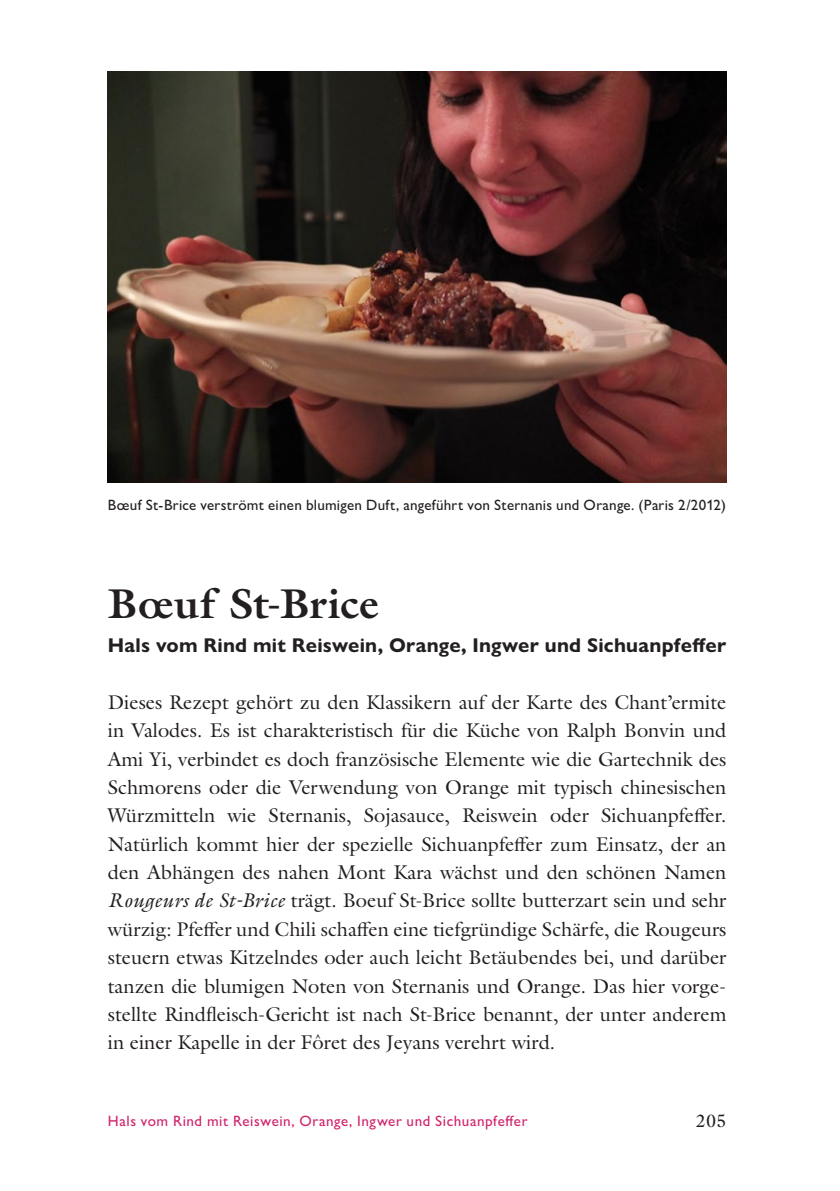
<style>
.page{position:relative;width:840px;height:1191px;background:#fff}
.page>*{position:absolute;margin:0;border:0;box-sizing:border-box;transform-origin:0 0}
.Titel{font:700 42px "Galliard Pro";letter-spacing:.01em;color:#231f20}
.Lauftext_stumpf{font:20px/28.4px "Galliard Pro";color:#231f20;text-align:justify}
.Unterzeile{font:700 20px "Gill Sans Nova";letter-spacing:.015em;color:#231f20}
.t1{font:18px "Galliard Pro";color:#231f20}
.Bildlegende{font:500 15px "Gill Sans Nova";letter-spacing:.015em;color:#231f20}
.t2{font:500 15px "Gill Sans Nova";letter-spacing:.035em;color:#d1246d}
.s1{font-style:italic}
</style>
<div class="page">
<img style="left:108px;top:71px;width:618px;height:411px">
<p class="Bildlegende" style="left:108px;top:496px;width:619px">Bœuf St-Brice verströmt einen blumigen Duft, angeführt von Sternanis und Orange. (Paris 2/2012)</p>
<p class="Titel" style="left:108px;top:576px;width:272px">Bœuf St-Brice</p>
<p class="Unterzeile" style="left:108px;top:633px;width:620px">Hals vom Rind mit Reiswein, Orange, Ingwer und Sichuanpfeffer</p>
<p class="Lauftext_stumpf" style="left:108px;top:687px;width:620px">Dieses Rezept gehört zu den Klassikern auf der Karte des Chant’ermite in Valodes. Es ist charakteristisch für die Küche von Ralph Bonvin und Ami Yi, verbindet es doch französische Elemente wie die Gartechnik des Schmorens oder die Verwendung von Orange mit typisch chinesischen Würzmitteln wie Sternanis, Sojasauce, Reiswein oder Sichuanpfeffer.<br>Natürlich kommt hier der spezielle Sichuanpfeffer zum Einsatz, der an den Abhängen des nahen Mont Kara wächst und den schönen Namen <span class="s1">Rougeurs de St-Brice</span> trägt. Boeuf St-Brice sollte butterzart sein und sehr würzig: Pfeffer und Chili schaffen eine tiefgründige Schärfe, die Rougeurs steuern etwas Kitzelndes oder auch leicht Betäubendes bei, und darüber tanzen die blumigen Noten von Sternanis und Orange. Das hier vorge&shy;stellte Rindfleisch-Gericht ist nach St-Brice benannt, der unter anderem in einer Kapelle in der Fôret des Jeyans verehrt wird.</p>
<p class="t2" style="left:108px;top:1111px;width:421px">Hals vom Rind mit Reiswein, Orange, Ingwer und Sichuanpfeffer</p>
<p class="t1" style="left:695px;top:1108px;width:32px">205</p>
</div>
